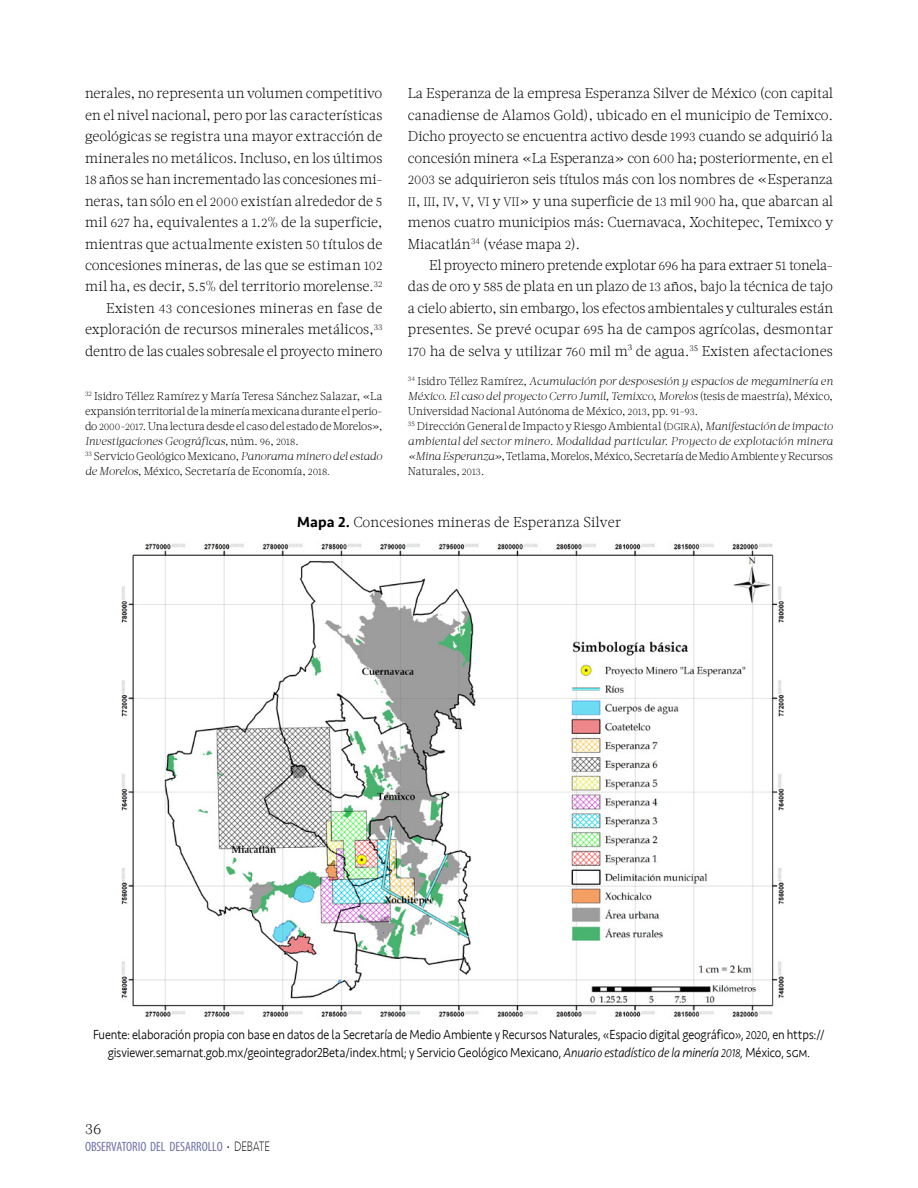
<style>
.page{position:relative;width:918px;height:1188px;background:#fff}
.page>*{position:absolute;margin:0;border:0;box-sizing:border-box;transform-origin:0 0}
.t1{font:300 15px "Acta W01";color:#000}
.t2{font:300 14.25px/21.5px "Acta W01";letter-spacing:.005em;color:#000;text-align:justify}
.t3{font:300 13.5px/18px "Seravek";letter-spacing:-.015em;color:#000;text-align:center;scale:.91 1}
.t4{font:condensed 13.5px "Myriad Pro";letter-spacing:-.005em;color:#6f73a9}
.t5{font:italic 300 11.25px/15px "Acta W01";letter-spacing:-.01em;color:#000}
.t6{font:300 11.25px/15px "Acta W01";letter-spacing:-.005em;color:#000}
.s1{font-size:12.45px}
.s2{font-size:9.45px}
.s3{font-style:italic}
.s4{font-family:"Acta W01 Light SC850";font-weight:400;font-size:12.15px}
.s5{font-style:normal}
.s6{font-style:normal;font-size:9.45px}
.s7{font-family:"Acta W01 Light SC850";font-weight:400;font-style:normal;font-size:9.6px}
.s8{font-family:"Seravek";font-weight:500;font-size:15px}
.s9{font-size:11.7px}
.s10{font-style:italic;font-size:11.7px}
.s11{font-size:15px;color:#000}
.s12{font-family:"Seravek";font-weight:200;font-stretch:normal;font-size:14.1px;color:#000}
</style>
<div class="page">
<img style="left:121px;top:543px;width:664px;height:474px">
<p class="t2" style="left:85px;top:83px;width:299px;text-align:right">nerales, no representa un volumen competitivo en el nivel nacional, pero por las características geológicas se registra una mayor extracción de minerales no metálicos. Incluso, en los últimos <span class="s1">18</span> años se han incrementado las concesiones mi&shy;neras, tan sólo en el <span class="s1">2000</span> existían alrededor de <span class="s1">5 </span>mil <span class="s1">627</span> ha, equivalentes a <span class="s1">1</span>.<span class="s1">2</span>% de la superficie, mientras que actualmente existen <span class="s1">50</span> títulos de concesiones mineras, de las que se estiman <span class="s1">102 </span>mil ha, es decir, <span class="s1">5</span>.<span class="s1">5</span>% del territorio morelense.<sup>32<br></sup>Existen <span class="s1">43</span> concesiones mineras en fase de exploración de recursos minerales metálicos,<sup>33 </sup>dentro de las cuales sobresale el proyecto minero</p>
<p class="t6" style="left:85px;top:389px;width:299px"><sup>32</sup> Isidro Téllez Ramírez y María Teresa Sánchez Salazar, «La expansión territorial de la minería mexicana durante el perio&shy;do <span class="s2">2000</span>-<span class="s2">2017</span>. Una lectura desde el caso del estado de Morelos», <span class="s3">Investigaciones Geográficas</span>, núm. <span class="s2">96</span>, <span class="s2">2018</span>.<br><sup>33</sup> Servicio Geológico Mexicano, <span class="s3">Panorama minero del estado de Morelos</span>, México, Secretaría de Economía, <span class="s2">2018.</span></p>
<p class="t2" style="left:408px;top:83px;width:427px">La Esperanza de la empresa Esperanza Silver de México (con capital canadiense de Alamos Gold), ubicado en el municipio de Temixco.<br>Dicho proyecto se encuentra activo desde <span class="s1">1993</span> cuando se adquirió la concesión minera «La Esperanza» con <span class="s1">600</span> ha; posteriormente, en el <span class="s1">2003</span> se adquirieron seis títulos más con los nombres de «Esperanza <span class="s4">II</span>, <span class="s4">III</span>, <span class="s4">IV</span>, <span class="s4">V</span>, <span class="s4">VI</span> y <span class="s4">VII</span>» y una superficie de <span class="s1">13</span> mil <span class="s1">900</span> ha, que abarcan al menos cuatro municipios más: Cuernavaca, Xochitepec, Temixco y Miacatlán<sup>34</sup> (véase mapa <span class="s1">2</span>).</p>
<p class="t2" style="left:408px;top:254px;width:427px;text-indent:21px">El proyecto minero pretende explotar <span class="s1">696</span> ha para extraer <span class="s1">51</span> tonela&shy;das de oro y <span class="s1">585</span> de plata en un plazo de <span class="s1">13</span> años, bajo la técnica de tajo a cielo abierto, sin embargo, los efectos ambientales y culturales están presentes. Se prevé ocupar <span class="s1">695</span> ha de campos agrícolas, desmontar <span class="s1">170</span> ha de selva y utilizar <span class="s1">760</span> mil m³ de agua.<sup>35</sup> Existen afectaciones</p>
<p class="t5" style="left:408px;top:374px;width:427px"><sup>34</sup> <span class="s5">Isidro Téllez Ramírez</span>, Acumulación por desposesión y espacios de megaminería en México. El caso del proyecto Cerro Jumil, Temixco, Morelos <span class="s5">(tesis de maestría), México, Universidad Nacional Autónoma de México,</span> <span class="s6">2013</span><span class="s5">, pp.</span> <span class="s6">91</span><span class="s5">-</span><span class="s6">93</span><span class="s5">.<br></span><sup>35</sup> <span class="s5">Dirección General de Impacto y Riesgo Ambiental (</span><span class="s7">DGIRA</span><span class="s5">),</span> Manifestación de impacto ambiental del sector minero. Modalidad particular. Proyecto de explotación minera «Mina Esperanza»<span class="s5">, Tetlama, Morelos, México, Secretaría de Medio Ambiente y Recursos Naturales,</span> <span class="s6">2013</span><span class="s5">.</span></p>
<p class="t2" style="left:297px;top:512px;width:325px"><span class="s8">Mapa 2.</span> Concesiones mineras de Esperanza Silver</p>
<p class="t3" style="left:93px;top:1025px;width:806px">Fuente: elaboración propia con base en datos de la Secretaría de Medio Ambiente y Recursos Naturales, «Espacio digital geográfico», <span class="s9">2020</span>, en https:// gisviewer.semarnat.gob.mx/geointegrador2Beta/index.html; y Servicio Geológico Mexicano, <span class="s3">Anuario estadístico de la minería</span> <span class="s10">2018</span><span class="s3">,</span> México, sgm.</p>
<p class="t1" style="left:85px;top:1120px;width:18px">36</p>
<p class="t4" style="left:85px;top:1138px;width:187px">OBSERVATORIO DEL DESARROLLO <span class="s11">·</span> <span class="s12">DEBATE</span></p>
</div>
